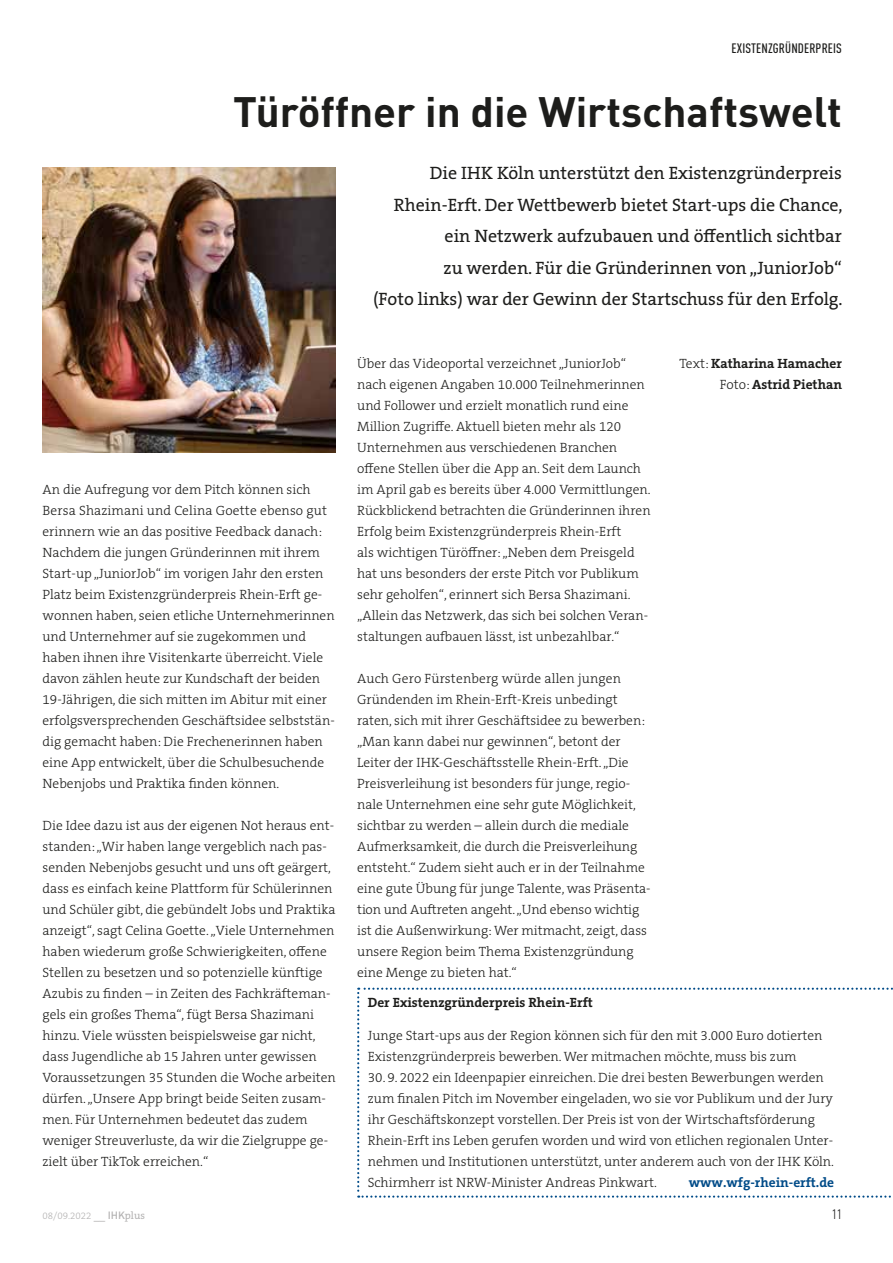
<style>
.page{position:relative;width:893px;height:1263px;background:#fff}
.page>*{position:absolute;margin:0;border:0;box-sizing:border-box;transform-origin:0 0}
.t1{font:700 42px "DINOT";color:#1d1d1b}
.t2{font:18px/31.5px "The Serif B W5 Plain";color:#1d1d1b;text-align:right}
.t3{font:300 13.5px/21px "The Serif B W3";color:#1d1d1b}
.t4{font:700 13.5px/21px "The Serif B W7";color:#1d1d1b;text-align:right}
.t5{font:700 13.5px "The Serif B W7";color:#004b88}
.t6{font:500 condensed 13.5px "DINOT";letter-spacing:.01em;color:#1d1d1b}
.t7{font:condensed 13.5px "DINOT";color:#1d1d1b}
.t8{font:300 9.75px "The Serif B W3";color:#b3b2b2}
.s1{font-family:"The Serif B W5 Plain";font-weight:400;font-size:10.5px}
.s2{font-family:"DINOT";font-weight:500;font-size:10.5px}
.s3{font-family:"The Serif B W3";font-weight:300}
</style>
<div class="page">
<svg style="left:357px;top:988px;width:536px;height:210px"></svg>
<img style="left:42px;top:167px;width:294px;height:285px">
<p class="t6" style="left:731px;top:39px;width:112px">EXISTENZGRÜNDERPREIS</p>
<h1 class="t1" style="left:233px;top:79px;width:610px">Türöffner in die Wirtschaftswelt</h1>
<p class="t2" style="left:373px;top:157px;width:471px">Die IHK Köln unterstützt den Existenzgründerpreis Rhein-Erft. Der Wettbewerb bietet Start-ups die Chance, ein Netzwerk aufzubauen und öffentlich sichtbar<br>zu werden. Für die Gründerinnen von „JuniorJob“<br>(Foto links) war der Gewinn der Startschuss für den Erfolg.</p>
<p class="t3" style="left:43px;top:479px;width:294px">An die Aufregung vor dem Pitch können sich Bersa Shazimani und Celina Goette ebenso gut erinnern wie an das positive Feedback danach:<br>Nachdem die jungen Gründerinnen mit ihrem Start-up „JuniorJob“ im vorigen Jahr den ersten Platz beim Existenzgründerpreis Rhein-Erft ge-- wonnen haben, seien etliche Unternehmerinnen und Unternehmer auf sie zugekommen und haben ihnen ihre Visitenkarte überreicht. Viele davon zählen heute zur Kundschaft der beiden 19-Jährigen, die sich mitten im Abitur mit einer erfolgsversprechenden Geschäftsidee selbststän&shy;dig gemacht haben: Die Frechenerinnen haben eine App entwickelt, über die Schulbesuchende Nebenjobs und Praktika finden können.</p>
<p class="t3" style="left:43px;top:815px;width:295px">Die Idee dazu ist aus der eigenen Not heraus ent&shy;standen: „Wir haben lange vergeblich nach pas&shy;senden Nebenjobs gesucht und uns oft geärgert, dass es einfach keine Plattform für Schülerinnen und Schüler gibt, die gebündelt Jobs und Praktika anzeigt“, sagt Celina Goette. „Viele Unternehmen haben wiederum große Schwierigkeiten, offene Stellen zu besetzen und so potenzielle künftige Azubis zu finden – in Zeiten des Fachkräfteman&shy;gels ein großes Thema“, fügt Bersa Shazimani hinzu. Viele wüssten beispielsweise gar nicht, dass Jugendliche ab 15 Jahren unter gewissen Voraussetzungen 35 Stunden die Woche arbeiten dürfen. „Unsere App bringt beide Seiten zusam&shy;men. Für Unternehmen bedeutet das zudem weniger Streuverluste, da wir die Zielgruppe ge&shy;zielt über TikTok erreichen.“</p>
<p class="t8" style="left:43px;top:1209px;width:104px">08/09.2022 <span class="s1">__</span> <span class="s2">IHK</span><span class="s1">plus</span></p>
<p class="t3" style="left:357px;top:353px;width:295px">Über das Videoportal verzeichnet „JuniorJob“ nach eigenen Angaben 10.000 Teilnehmerinnen und Follower und erzielt monatlich rund eine Million Zugriffe. Aktuell bieten mehr als 120<br>Unternehmen aus verschiedenen Branchen offene Stellen über die App an. Seit dem Launch im April gab es bereits über 4.000 Vermittlungen.<br>Rückblickend betrachten die Gründerinnen ihren Erfolg beim Existenzgründerpreis Rhein-Erft<br>als wichtigen Türöffner: „Neben dem Preisgeld hat uns besonders der erste Pitch vor Publikum sehr geholfen“, erinnert sich Bersa Shazimani. „Allein das Netzwerk, das sich bei solchen Veran&shy;staltungen aufbauen lässt, ist unbezahlbar.“</p>
<p class="t3" style="left:357px;top:668px;width:295px">Auch Gero Fürstenberg würde allen jungen Gründenden im Rhein-Erft-Kreis unbedingt raten, sich mit ihrer Geschäftsidee zu bewerben: „Man kann dabei nur gewinnen“, betont der Leiter der IHK-Geschäftsstelle Rhein-Erft. „Die Preisverleihung ist besonders für junge, regio&shy;nale Unternehmen eine sehr gute Möglichkeit, sichtbar zu werden – allein durch die mediale Aufmerksamkeit, die durch die Preisverleihung entsteht.“ Zudem sieht auch er in der Teilnahme eine gute Übung für junge Talente, was Präsenta&shy;tion und Auftreten angeht. „Und ebenso wichtig ist die Außenwirkung: Wer mitmacht, zeigt, dass unsere Region beim Thema Existenzgründung eine Menge zu bieten hat.“</p>
<p class="t4" style="left:679px;top:353px;width:164px"><span class="s3">Text:</span> Katharina Hamacher<br><span class="s3">Foto:</span> Astrid Piethan</p>
<p class="t4" style="left:368px;top:992px;width:226px">Der Existenzgründerpreis Rhein-Erft</p>
<p class="t3" style="left:368px;top:1025px;width:456px">Junge Start-ups aus der Region können sich für den mit 3.000 Euro dotierten<br>Existenzgründerpreis bewerben. Wer mitmachen möchte, muss bis zum</p>
<p class="t3" style="left:368px;top:1067px;width:468px">30. 9. 2022 ein Ideenpapier einreichen. Die drei besten Bewerbungen werden zum finalen Pitch im November eingeladen, wo sie vor Publikum und der Jury ihr Geschäftskonzept vorstellen. Der Preis ist von der Wirtschaftsförderung Rhein-Erft ins Leben gerufen worden und wird von etlichen regionalen Unter&shy;nehmen und Institutionen unterstützt, unter anderem auch von der IHK Köln.<br>Schirmherr ist NRW-Minister Andreas Pinkwart.</p>
<p class="t5" style="left:689px;top:1174px;width:147px">www.wfg-rhein-erft.de</p>
<p class="t7" style="left:832px;top:1205px;width:11px">11</p>
</div>
